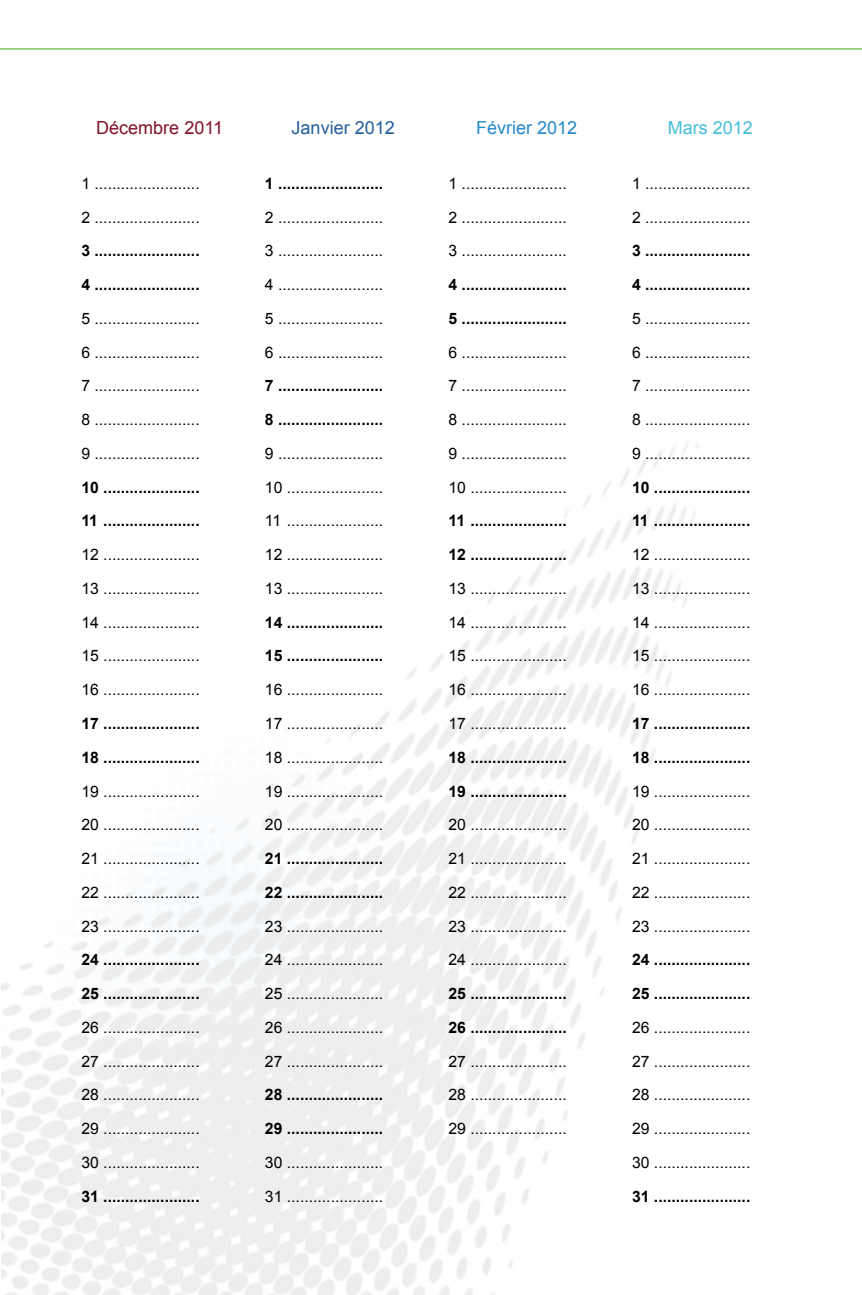
<style>
.page{position:relative;width:862px;height:1295px;background:#fff}
.page>*{position:absolute;margin:0;border:0;box-sizing:border-box;transform-origin:0 0}
.t1{font:18px "Arial";color:#80132a}
.t2{font:18px "Arial";color:#215e9b}
.t3{font:18px "Arial";color:#228acb}
.t4{font:18px "Arial";color:#46bed9}
.t5{font:15.75px/33.8px "Arial";color:#000;text-align:justify}
.t6{font:700 15.75px/33.8px "Arial";color:#000}
</style>
<div class="page">
<hr style="left:0;top:48px;width:861px;height:2px;background:#50ae31">
<p class="t1" style="left:96px;top:115px;width:128px">Décembre 2011</p>
<p class="t5" style="left:81px;top:167px;width:120px">1 ........................<br>2 ........................</p>
<p class="t6" style="left:81px;top:234px;width:120px">3 ........................<br>4 ........................</p>
<p class="t5" style="left:81px;top:302px;width:120px">5 ........................<br>6 ........................<br>7 ........................<br>8 ........................<br>9 ........................</p>
<p class="t6" style="left:81px;top:471px;width:120px">10 ......................<br>11 ......................</p>
<p class="t5" style="left:81px;top:538px;width:120px">12 ......................<br>13 ......................<br>14 ......................<br>15 ......................<br>16 ......................</p>
<p class="t6" style="left:81px;top:707px;width:120px">17 ......................<br>18 ......................</p>
<p class="t5" style="left:81px;top:774px;width:120px">19 ......................<br>20 ......................<br>21 ......................<br>22 ......................<br>23 ......................</p>
<p class="t6" style="left:81px;top:943px;width:120px">24 ......................<br>25 ......................</p>
<p class="t5" style="left:81px;top:1010px;width:120px">26 ......................<br>27 ......................<br>28 ......................<br>29 ......................<br>30 ......................</p>
<p class="t6" style="left:81px;top:1180px;width:120px">31 ......................</p>
<p class="t2" style="left:291px;top:115px;width:105px">Janvier 2012</p>
<p class="t6" style="left:265px;top:167px;width:120px">1 ........................</p>
<p class="t5" style="left:265px;top:200px;width:120px">2 ........................<br>3 ........................<br>4 ........................<br>5 ........................<br>6 ........................</p>
<p class="t6" style="left:265px;top:369px;width:120px">7 ........................<br>8 ........................</p>
<p class="t5" style="left:265px;top:437px;width:120px">9 ........................<br>10 ......................<br>11 ......................<br>12 ......................<br>13 ......................</p>
<p class="t6" style="left:265px;top:606px;width:120px">14 ......................<br>15 ......................</p>
<p class="t5" style="left:265px;top:673px;width:120px">16 ......................<br>17 ......................<br>18 ......................<br>19 ......................<br>20 ......................</p>
<p class="t6" style="left:265px;top:842px;width:120px">21 ......................<br>22 ......................</p>
<p class="t5" style="left:265px;top:909px;width:120px">23 ......................<br>24 ......................<br>25 ......................<br>26 ......................<br>27 ......................</p>
<p class="t6" style="left:265px;top:1078px;width:120px">28 ......................<br>29 ......................</p>
<p class="t5" style="left:265px;top:1145px;width:120px">30 ......................<br>31 ......................</p>
<p class="t3" style="left:476px;top:115px;width:103px">Février 2012</p>
<p class="t5" style="left:448px;top:167px;width:120px">1 ........................<br>2 ........................<br>3 ........................</p>
<p class="t6" style="left:448px;top:268px;width:120px">4 ........................<br>5 ........................</p>
<p class="t5" style="left:448px;top:335px;width:120px">6 ........................<br>7 ........................<br>8 ........................<br>9 ........................<br>10 ......................</p>
<p class="t6" style="left:448px;top:504px;width:120px">11 ......................<br>12 ......................</p>
<p class="t5" style="left:448px;top:572px;width:120px">13 ......................<br>14 ......................<br>15 ......................<br>16 ......................<br>17 ......................</p>
<p class="t6" style="left:448px;top:741px;width:120px">18 ......................<br>19 ......................</p>
<p class="t5" style="left:448px;top:808px;width:120px">20 ......................<br>21 ......................<br>22 ......................<br>23 ......................<br>24 ......................</p>
<p class="t6" style="left:448px;top:977px;width:120px">25 ......................<br>26 ......................</p>
<p class="t5" style="left:448px;top:1044px;width:120px">27 ......................<br>28 ......................<br>29 ......................</p>
<p class="t4" style="left:667px;top:115px;width:87px">Mars 2012</p>
<p class="t5" style="left:631px;top:167px;width:120px">1 ........................<br>2 ........................</p>
<p class="t6" style="left:631px;top:234px;width:120px">3 ........................<br>4 ........................</p>
<p class="t5" style="left:631px;top:302px;width:120px">5 ........................<br>6 ........................<br>7 ........................<br>8 ........................<br>9 ........................</p>
<p class="t6" style="left:631px;top:471px;width:120px">10 ......................<br>11 ......................</p>
<p class="t5" style="left:631px;top:538px;width:120px">12 ......................<br>13 ......................<br>14 ......................<br>15 ......................<br>16 ......................</p>
<p class="t6" style="left:631px;top:707px;width:120px">17 ......................<br>18 ......................</p>
<p class="t5" style="left:631px;top:774px;width:120px">19 ......................<br>20 ......................<br>21 ......................<br>22 ......................<br>23 ......................</p>
<p class="t6" style="left:631px;top:943px;width:120px">24 ......................<br>25 ......................</p>
<p class="t5" style="left:631px;top:1010px;width:120px">26 ......................<br>27 ......................<br>28 ......................<br>29 ......................<br>30 ......................</p>
<p class="t6" style="left:631px;top:1180px;width:120px">31 ......................</p>
</div>
